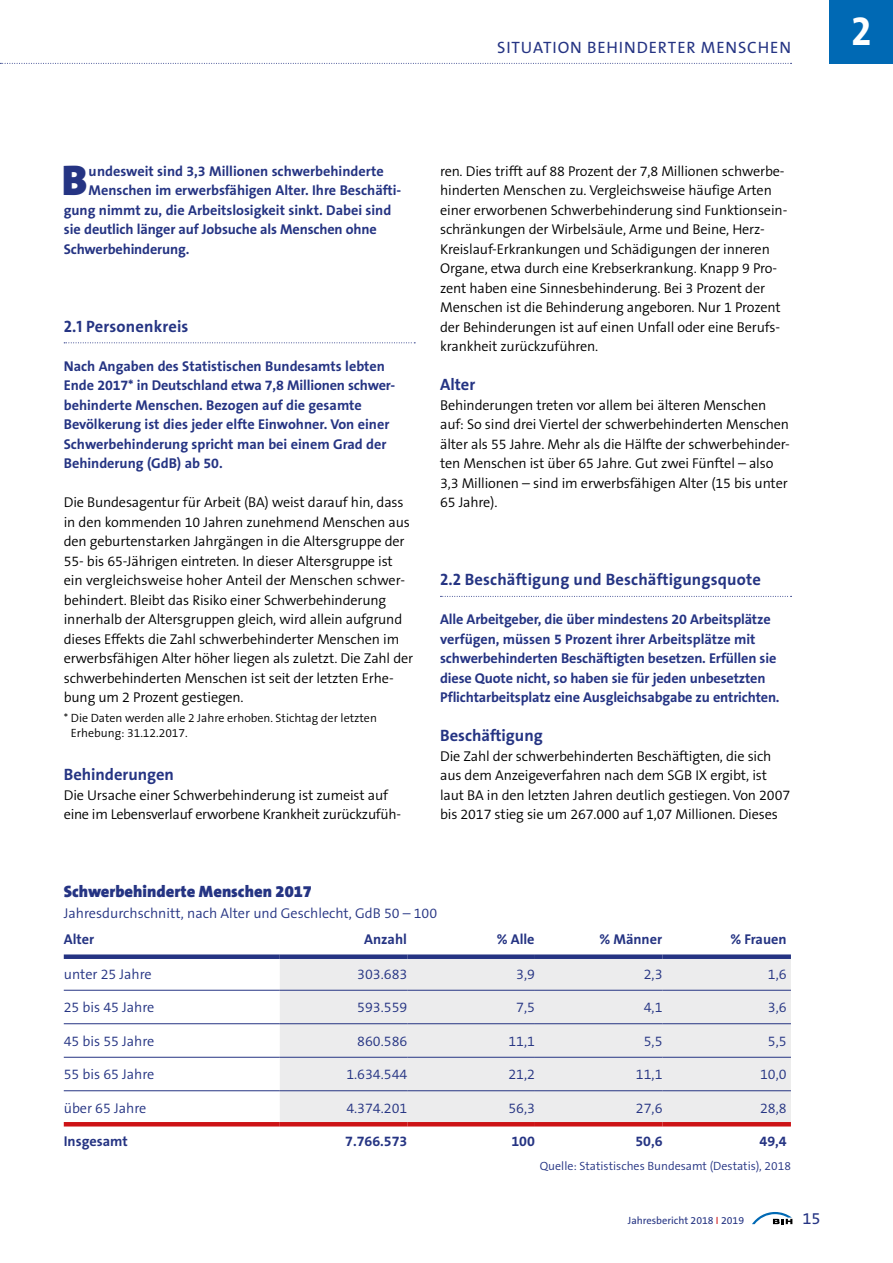
<style>
.page{position:relative;width:893px;height:1263px;background:#fff}
.page>*{position:absolute;margin:0;border:0;box-sizing:border-box;transform-origin:0 0}
.Fließtext_bold_blau{font:900 43.2px "The Sans B W9";color:#253483}
.t1{font:40.5px "The Sans Bold Caps";color:#fff}
.t2{font:700 16.5px "The Sans B W7";letter-spacing:.01em;color:#253483}
.t3{font:16.5px "The Sans B W5 Plain";letter-spacing:.055em;color:#253483}
.t4{font:900 16.5px "The Sans B W9";color:#253483}
.Fließtext_Flattersat{font:300 14.25px/19.5px "The Sans B W4";letter-spacing:-.01em;color:#000}
.Fließtext_bold_blau-2{font:700 14.25px/19.5px "The Sans B W7";color:#253483}
.Fließtext_Flattersat-2{font:700 14.25px/19.5px "The Sans B W7";letter-spacing:-.01em;color:#253483}
.Tabellentext_linksbü{font:300 14.25px "The Sans B W4";color:#253483}
.Tabellentext_rechtsb{font:300 14.25px "The Sans B W4";color:#253483}
.Tabellentext_rechtsb-2{font:700 14.25px "The Sans B W7";color:#253483}
.Tabellentext_linksbü-2{font:700 14.25px "The Sans B W7";color:#253483}
.Tabelle_Fußnote{font:300 12px/15px "The Sans B W4";color:#000}
.Tabelle_Fußnote-2{font:300 12px "The Sans B W4";color:#253483}
.t5{font:10.5px "The Sans B W5 Plain";color:#253483}
.s1{font-family:"The Sans Bold Caps";font-weight:400}
.s2{color:#cd1316}
</style>
<div class="page">
<svg style="left:0;top:63px;width:791px;height:1px"></svg>
<svg style="left:64px;top:342px;width:351px;height:1px"></svg>
<div style="left:280px;top:959px;width:511px;height:163px;background:#ececed"></div>
<hr style="left:64px;top:990px;width:216px;height:1px;background:#253483">
<hr style="left:280px;top:990px;width:127px;height:1px;background:#253483">
<hr style="left:407px;top:990px;width:128px;height:1px;background:#253483">
<hr style="left:535px;top:990px;width:127px;height:1px;background:#253483">
<hr style="left:662px;top:990px;width:129px;height:1px;background:#253483">
<hr style="left:64px;top:1023px;width:216px;height:1px;background:#253483">
<hr style="left:280px;top:1023px;width:127px;height:1px;background:#253483">
<hr style="left:407px;top:1023px;width:128px;height:1px;background:#253483">
<hr style="left:535px;top:1023px;width:127px;height:1px;background:#253483">
<hr style="left:662px;top:1023px;width:129px;height:1px;background:#253483">
<hr style="left:64px;top:1057px;width:216px;height:1px;background:#253483">
<hr style="left:280px;top:1057px;width:127px;height:1px;background:#253483">
<hr style="left:407px;top:1057px;width:128px;height:1px;background:#253483">
<hr style="left:535px;top:1057px;width:127px;height:1px;background:#253483">
<hr style="left:662px;top:1057px;width:129px;height:1px;background:#253483">
<hr style="left:64px;top:1090px;width:216px;height:1px;background:#253483">
<hr style="left:280px;top:1090px;width:127px;height:1px;background:#253483">
<hr style="left:407px;top:1090px;width:128px;height:1px;background:#253483">
<hr style="left:535px;top:1090px;width:127px;height:1px;background:#253483">
<hr style="left:662px;top:1090px;width:129px;height:1px;background:#253483">
<div style="left:64px;top:954px;width:216px;height:5px;background:#253483"></div>
<div style="left:280px;top:954px;width:127px;height:5px;background:#253483"></div>
<div style="left:407px;top:954px;width:128px;height:5px;background:#253483"></div>
<div style="left:535px;top:954px;width:127px;height:5px;background:#253483"></div>
<div style="left:662px;top:954px;width:129px;height:5px;background:#253483"></div>
<hr style="left:64px;top:1122px;width:216px;height:4px;background:#cd1316">
<hr style="left:280px;top:1122px;width:127px;height:4px;background:#cd1316">
<hr style="left:407px;top:1122px;width:128px;height:4px;background:#cd1316">
<hr style="left:535px;top:1122px;width:127px;height:4px;background:#cd1316">
<hr style="left:662px;top:1122px;width:129px;height:4px;background:#cd1316">
<svg style="left:440px;top:596px;width:351px;height:1px"></svg>
<svg style="left:752px;top:1212px;width:40px;height:12px"></svg>
<div style="left:829px;top:0;width:64px;height:64px;background:#0069b4"></div>
<p class="t3" style="left:497px;top:37px;width:295px">SITUATION BEHINDERTER MENSCHEN</p>
<h2 class="t1" style="left:851px;top:-3px;width:22px">2</h2>
<p class="Fließtext_bold_blau" style="left:62px;top:153px;width:27px">B</p>
<p class="Fließtext_bold_blau-2" style="left:89px;top:161px;width:297px">undesweit sind 3,3 Millionen schwerbehinderte</p>
<p class="Fließtext_bold_blau-2" style="left:89px;top:181px;width:314px">Menschen im erwerbsfähigen Alter. Ihre Beschäfti-</p>
<p class="Fließtext_bold_blau-2" style="left:64px;top:200px;width:329px">gung nimmt zu, die Arbeitslosigkeit sinkt. Dabei sind</p>
<p class="Fließtext_bold_blau-2" style="left:64px;top:220px;width:314px">sie deutlich länger auf Jobsuche als Menschen ohne</p>
<p class="Fließtext_bold_blau-2" style="left:64px;top:239px;width:127px">Schwerbehinderung.</p>
<h3 class="t2" style="left:64px;top:316px;width:126px"><span class="s1">2</span>.<span class="s1">1</span> Personenkreis</h3>
<p class="Fließtext_bold_blau-2" style="left:64px;top:356px;width:333px">Nach Angaben des Statistischen Bundesamts lebten Ende 2017* in Deutschland etwa 7,8 Millionen schwer&shy;behinderte Menschen. Bezogen auf die gesamte Bevölkerung ist dies jeder elfte Einwohner. Von einer Schwerbehinderung spricht man bei einem Grad der Behinderung (GdB) ab 50.</p>
<p class="Fließtext_Flattersat" style="left:64px;top:493px;width:351px">Die Bundesagentur für Arbeit (BA) weist darauf hin, dass in den kommenden 10 Jahren zunehmend Menschen aus den geburtenstarken Jahrgängen in die Altersgruppe der 55- bis 65-Jährigen eintreten. In dieser Altersgruppe ist ein vergleichsweise hoher Anteil der Menschen schwer&shy;behindert. Bleibt das Risiko einer Schwerbehinderung innerhalb der Altersgruppen gleich, wird allein aufgrund dieses Effekts die Zahl schwerbehinderter Menschen im erwerbsfähigen Alter höher liegen als zuletzt. Die Zahl der schwerbehinderten Menschen ist seit der letzten Erhe&shy;bung um 2 Prozent gestiegen.</p>
<p class="Tabelle_Fußnote" style="left:71px;top:710px;width:308px;text-indent:-7px">* Die Daten werden alle 2 Jahre erhoben. Stichtag der letzten<br>Erhebung: 31.12.2017.</p>
<h4 class="t2" style="left:64px;top:764px;width:112px">Behinderungen</h4>
<p class="Fließtext_Flattersat" style="left:64px;top:785px;width:339px">Die Ursache einer Schwerbehinderung ist zumeist auf eine im Lebensverlauf erworbene Krankheit zurückzufüh-</p>
<p class="Fließtext_Flattersat" style="left:440px;top:161px;width:349px">ren. Dies trifft auf 88 Prozent der 7,8 Millionen schwerbe&shy;hinderten Menschen zu. Vergleichsweise häufige Arten einer erworbenen Schwerbehinderung sind Funktionsein&shy;schränkungen der Wirbelsäule, Arme und Beine, Herz-Kreislauf-Erkrankungen und Schädigungen der inneren Organe, etwa durch eine Krebserkrankung. Knapp 9 Pro&shy;zent haben eine Sinnesbehinderung. Bei 3 Prozent der Menschen ist die Behinderung angeboren. Nur 1 Prozent der Behinderungen ist auf einen Unfall oder eine Berufs&shy;krankheit zurückzuführen.</p>
<h4 class="t2" style="left:440px;top:374px;width:37px">Alter</h4>
<p class="Fließtext_Flattersat" style="left:440px;top:395px;width:351px">Behinderungen treten vor allem bei älteren Menschen auf: So sind drei Viertel der schwerbehinderten Menschen älter als 55 Jahre. Mehr als die Hälfte der schwerbehinder&shy;ten Menschen ist über 65 Jahre. Gut zwei Fünftel – also 3,3 Millionen – sind im erwerbsfähigen Alter (15 bis unter 65 Jahre).</p>
<h3 class="t2" style="left:440px;top:569px;width:322px"><span class="s1">2</span>.<span class="s1">2</span> Beschäftigung und Beschäftigungsquote</h3>
<p class="Fließtext_Flattersat-2" style="left:440px;top:610px;width:341px">Alle Arbeitgeber, die über mindestens 20 Arbeitsplätze verfügen, müssen 5 Prozent ihrer Arbeitsplätze mit schwerbehinderten Beschäftigten besetzen. Erfüllen sie diese Quote nicht, so haben sie für jeden unbesetzten Pflichtarbeitsplatz eine Ausgleichsabgabe zu entrichten.</p>
<h4 class="t2" style="left:440px;top:725px;width:104px">Beschäftigung</h4>
<p class="Fließtext_Flattersat" style="left:440px;top:746px;width:352px">Die Zahl der schwerbehinderten Beschäftigten, die sich aus dem Anzeigeverfahren nach dem SGB IX ergibt, ist laut BA in den letzten Jahren deutlich gestiegen. Von 2007 bis 2017 stieg sie um 267.000 auf 1,07 Millionen. Dieses</p>
<h4 class="t4" style="left:64px;top:881px;width:250px">Schwerbehinderte Menschen 2017</h4>
<p class="Tabellentext_linksbü" style="left:64px;top:904px;width:375px">Jahresdurchschnitt, nach Alter und Geschlecht, GdB 50 – 100</p>
<p class="Tabellentext_linksbü-2" style="left:64px;top:930px;width:32px">Alter</p>
<p class="Tabellentext_rechtsb-2" style="left:364px;top:930px;width:44px">Anzahl</p>
<p class="Tabellentext_rechtsb-2" style="left:497px;top:930px;width:39px">% Alle</p>
<p class="Tabellentext_rechtsb-2" style="left:599px;top:930px;width:64px">% Männer</p>
<p class="Tabellentext_rechtsb-2" style="left:730px;top:930px;width:58px">% Frauen</p>
<p class="Tabellentext_linksbü" style="left:64px;top:965px;width:89px">unter 25 Jahre</p>
<p class="Tabellentext_rechtsb" style="left:357px;top:965px;width:52px">303.683</p>
<p class="Tabellentext_rechtsb" style="left:516px;top:965px;width:20px">3,9</p>
<p class="Tabellentext_rechtsb" style="left:644px;top:965px;width:20px">2,3</p>
<p class="Tabellentext_rechtsb" style="left:768px;top:965px;width:20px">1,6</p>
<p class="Tabellentext_linksbü" style="left:64px;top:998px;width:92px">25 bis 45 Jahre</p>
<p class="Tabellentext_rechtsb" style="left:357px;top:998px;width:52px">593.559</p>
<p class="Tabellentext_rechtsb" style="left:516px;top:998px;width:20px">7,5</p>
<p class="Tabellentext_rechtsb" style="left:644px;top:998px;width:20px">4,1</p>
<p class="Tabellentext_rechtsb" style="left:768px;top:998px;width:20px">3,6</p>
<p class="Tabellentext_linksbü" style="left:64px;top:1032px;width:92px">45 bis 55 Jahre</p>
<p class="Tabellentext_rechtsb" style="left:357px;top:1032px;width:52px">860.586</p>
<p class="Tabellentext_rechtsb" style="left:508px;top:1032px;width:28px">11,1</p>
<p class="Tabellentext_rechtsb" style="left:644px;top:1032px;width:20px">5,5</p>
<p class="Tabellentext_rechtsb" style="left:768px;top:1032px;width:20px">5,5</p>
<p class="Tabellentext_linksbü" style="left:64px;top:1065px;width:92px">55 bis 65 Jahre</p>
<p class="Tabellentext_rechtsb" style="left:346px;top:1065px;width:63px">1.634.544</p>
<p class="Tabellentext_rechtsb" style="left:508px;top:1065px;width:28px">21,2</p>
<p class="Tabellentext_rechtsb" style="left:636px;top:1065px;width:28px">11,1</p>
<p class="Tabellentext_rechtsb" style="left:760px;top:1065px;width:28px">10,0</p>
<p class="Tabellentext_linksbü" style="left:64px;top:1099px;width:84px">über 65 Jahre</p>
<p class="Tabellentext_rechtsb" style="left:346px;top:1099px;width:63px">4.374.201</p>
<p class="Tabellentext_rechtsb" style="left:508px;top:1099px;width:28px">56,3</p>
<p class="Tabellentext_rechtsb" style="left:636px;top:1099px;width:28px">27,6</p>
<p class="Tabellentext_rechtsb" style="left:760px;top:1099px;width:28px">28,8</p>
<p class="Tabellentext_linksbü-2" style="left:64px;top:1132px;width:65px">Insgesamt</p>
<p class="Tabellentext_rechtsb-2" style="left:345px;top:1132px;width:64px">7.766.573</p>
<p class="Tabellentext_rechtsb-2" style="left:511px;top:1132px;width:25px">100</p>
<p class="Tabellentext_rechtsb-2" style="left:635px;top:1132px;width:29px">50,6</p>
<p class="Tabellentext_rechtsb-2" style="left:759px;top:1132px;width:29px">49,4</p>
<p class="Tabelle_Fußnote-2" style="left:540px;top:1158px;width:253px">Quelle: Statistisches Bundesamt (Destatis), 2018</p>
<p class="t5" style="left:628px;top:1214px;width:118px">Jahresbericht 2018 <span class="s2">I</span> 2019</p>
<p class="t3" style="left:802px;top:1208px;width:20px">15</p>
</div>
